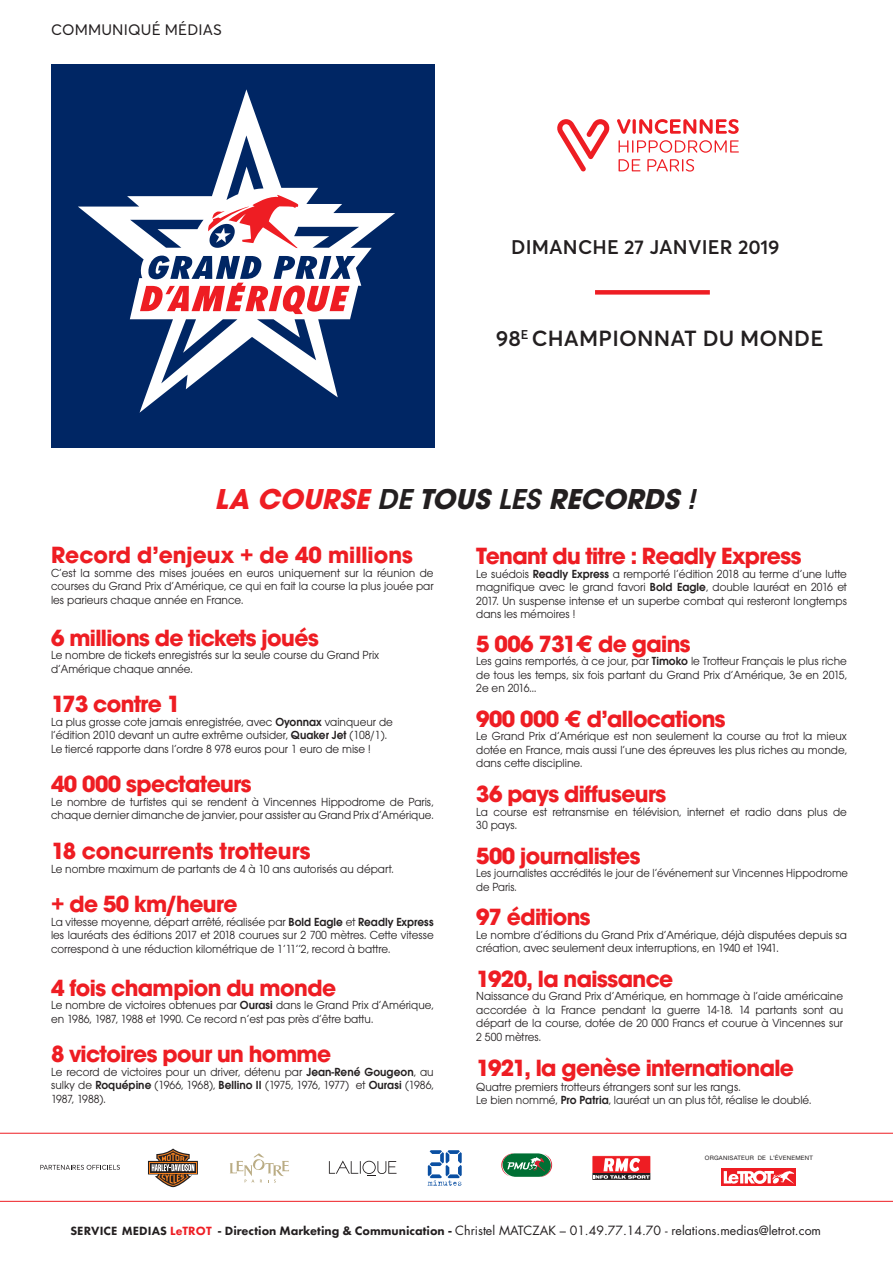
<style>
.page{position:relative;width:893px;height:1263px;background:#fff}
.page>*{position:absolute;margin:0;border:0;box-sizing:border-box;transform-origin:0 0}
.t1{font:italic 700 27px "ITC Avant Garde Std";color:#231f20}
.t2{font:700 24.3px "Avalon";letter-spacing:-.025em;color:#ee1d23}
.t3{font:700 24.3px "Avalon";color:#ee1d23}
.t4{font:600 21.6px "Averta Std";letter-spacing:.01em;color:#231f20}
.t5{font:600 19.5px "Averta Std";letter-spacing:.01em;color:#231f20}
.t6{font:15px "Averta Std";letter-spacing:.01em;color:#231f20}
.t7{font:12.3px "Futura Std";color:#231f20}
.t8{font:12.15px/13.5px "Avalon";color:#231f20;text-align:justify;scale:.94 1}
.t9{font:12.15px/13.5px "Avalon";color:#231f20;scale:.91 1}
.t10{font:6.15px "Helvetica Neue LT Std";letter-spacing:.04em;color:#231f20}
.s1{color:#ee1d23}
.s2{font-weight:600}
.s3{font-family:"Futura New";font-weight:800}
.s4{font-family:"Futura New";font-weight:800;color:#ee1d23}
.s5{font-family:"Futura New";font-weight:800;font-size:12.75px}
</style>
<div class="page">
<hr style="left:0;top:1201px;width:893px;height:1px;background:#ee1d23">
<svg style="left:40px;top:1165px;width:80px;height:5px"></svg>
<hr style="left:0;top:1133px;width:893px;height:1px;background:#ee1d23">
<div style="left:721px;top:1168px;width:75px;height:18px;background:#ee1d23"></div>
<svg style="left:724px;top:1171px;width:70px;height:13px"></svg>
<div style="left:51px;top:64px;width:384px;height:383px;background:#002664"></div>
<svg style="left:78px;top:89px;width:317px;height:324px"></svg>
<svg style="left:130px;top:135px;width:229px;height:114px"></svg>
<svg style="left:140px;top:256px;width:215px;height:127px"></svg>
<svg style="left:617px;top:119px;width:14px;height:15px"></svg>
<hr style="left:633px;top:119px;width:3px;height:15px;background:#ee1d23;border-radius:2px">
<svg style="left:639px;top:119px;width:100px;height:15px"></svg>
<svg style="left:618px;top:140px;width:121px;height:13px"></svg>
<svg style="left:618px;top:159px;width:22px;height:12px"></svg>
<svg style="left:647px;top:159px;width:47px;height:13px"></svg>
<svg style="left:557px;top:119px;width:53px;height:52px"></svg>
<div style="left:595px;top:290px;width:115px;height:5px;background:#ee1d23"></div>
<svg style="left:148px;top:1148px;width:50px;height:40px"></svg>
<svg style="left:230px;top:1153px;width:59px;height:29px"></svg>
<svg style="left:329px;top:1160px;width:67px;height:14px"></svg>
<svg style="left:428px;top:1150px;width:34px;height:36px"></svg>
<div style="left:592px;top:1156px;width:59px;height:18px;background:#ee1d23"></div>
<svg style="left:594px;top:1158px;width:55px;height:20px"></svg>
<div style="left:592px;top:1155px;width:59px;height:25px;border:1px solid #fff"></div>
<svg style="left:501px;top:1153px;width:51px;height:24px"></svg>
<p class="t6" style="left:51px;top:20px;width:172px">COMMUNIQUÉ MÉDIAS</p>
<p class="t5" style="left:511px;top:235px;width:270px">DIMANCHE 27 JANVIER 2019</p>
<p class="t4" style="left:496px;top:325px;width:329px">98<sup>E</sup> CHAMPIONNAT DU MONDE</p>
<p class="t1" style="left:215px;top:481px;width:490px"><span class="s1">LA COURSE</span> <span class="s2">DE</span> TOUS <span class="s2">LES</span> RECORDS <span class="s2">!</span></p>
<p class="t3" style="left:51px;top:540px;width:363px">Record d’enjeux + de 40 millions</p>
<p class="t8" style="left:51px;top:566px;width:409px">C’est la somme des mises jouées en euros uniquement sur la réunion de courses du Grand Prix d’Amérique, ce qui en fait la course la plus jouée par les parieurs chaque année en France.</p>
<p class="t2" style="left:51px;top:623px;width:269px">6 millions de tickets joués</p>
<p class="t8" style="left:51px;top:648px;width:351px">Le nombre de tickets enregistrés sur la seule course du Grand Prix d’Amérique chaque année.</p>
<p class="t2" style="left:51px;top:689px;width:131px">173 contre 1</p>
<p class="t8" style="left:51px;top:715px;width:365px">La plus grosse cote jamais enregistrée, avec <span class="s2">Oyonnax</span> vainqueur de l’édition 2010 devant un autre extrême outsider, <span class="s2">Quaker Jet</span> (108/1).</p>
<p class="t8" style="left:51px;top:742px;width:342px">Le tiercé rapporte dans l’ordre 8 978 euros pour 1 euro de mise !</p>
<p class="t2" style="left:51px;top:769px;width:202px">40 000 spectateurs</p>
<p class="t8" style="left:51px;top:795px;width:409px">Le nombre de turfistes qui se rendent à Vincennes Hippodrome de Paris, chaque dernier dimanche de janvier, pour assister au Grand Prix d’Amérique.</p>
<p class="t3" style="left:51px;top:836px;width:261px">18 concurrents trotteurs</p>
<p class="t8" style="left:51px;top:862px;width:366px">Le nombre maximum de partants de 4 à 10 ans autorisés au départ.</p>
<p class="t2" style="left:51px;top:889px;width:188px">+ de 50 km/heure</p>
<p class="t8" style="left:51px;top:915px;width:409px">La vitesse moyenne, départ arrêté, réalisée par <span class="s2">Bold Eagle</span> et <span class="s2">Readly Express </span>les lauréats des éditions 2017 et 2018 courues sur 2 700 mètres. Cette vitesse correspond à une réduction kilométrique de 1’11’’2, record à battre.</p>
<p class="t2" style="left:51px;top:973px;width:287px">4 fois champion du monde</p>
<p class="t8" style="left:51px;top:998px;width:409px">Le nombre de victoires obtenues par <span class="s2">Ourasi</span> dans le Grand Prix d’Amérique, en 1986, 1987, 1988 et 1990. Ce record n’est pas près d’être battu.</p>
<p class="t2" style="left:51px;top:1039px;width:282px">8 victoires pour un homme</p>
<p class="t8" style="left:51px;top:1065px;width:409px">Le record de victoires pour un driver, détenu par <span class="s2">Jean-René Gougeon</span>, au sulky de <span class="s2">Roquépine</span> (1966, 1968), <span class="s2">Bellino II</span> (1975, 1976, 1977) et <span class="s2">Ourasi</span> (1986, 1987, 1988).</p>
<p class="t2" style="left:476px;top:541px;width:327px">Tenant du titre : Readly Express</p>
<p class="t8" style="left:476px;top:567px;width:396px">Le suédois <span class="s2">Readly Express</span> a remporté l’édition 2018 au terme d’une lutte magnifique avec le grand favori <span class="s2">Bold Eagle</span>, double lauréat en 2016 et 2017. Un suspense intense et un superbe combat qui resteront longtemps dans les mémoires !</p>
<p class="t2" style="left:476px;top:629px;width:216px">5 006 731€ de gains</p>
<p class="t8" style="left:476px;top:654px;width:396px">Les gains remportés, à ce jour, par <span class="s2">Timoko</span> le Trotteur Français le plus riche de tous les temps, six fois partant du Grand Prix d’Amérique, 3e en 2015, 2e en 2016...</p>
<p class="t2" style="left:476px;top:704px;width:251px">900 000 € d’allocations</p>
<p class="t8" style="left:476px;top:730px;width:396px">Le Grand Prix d’Amérique est non seulement la course au trot la mieux dotée en France, mais aussi l’une des épreuves les plus riches au monde, dans cette discipline.</p>
<p class="t2" style="left:476px;top:779px;width:192px">36 pays diffuseurs</p>
<p class="t8" style="left:476px;top:805px;width:396px">La course est retransmise en télévision, internet et radio dans plus de<br>30 pays.</p>
<p class="t2" style="left:476px;top:841px;width:166px">500 journalistes</p>
<p class="t9" style="left:476px;top:866px;width:410px">Les journalistes accrédités le jour de l’événement sur Vincennes Hippodrome de Paris.</p>
<p class="t2" style="left:476px;top:902px;width:116px">97 éditions</p>
<p class="t8" style="left:476px;top:928px;width:396px">Le nombre d’éditions du Grand Prix d’Amérique, déjà disputées depuis sa création, avec seulement deux interruptions, en 1940 et 1941.</p>
<p class="t2" style="left:476px;top:964px;width:198px">1920, la naissance</p>
<p class="t8" style="left:476px;top:989px;width:392px">Naissance du Grand Prix d’Amérique, en hommage à l’aide américaine accordée à la France pendant la guerre 14-18. 14 partants sont au départ de la course, dotée de 20 000 Francs et courue à Vincennes sur 2 500 mètres.</p>
<p class="t2" style="left:476px;top:1052px;width:319px">1921, la genèse internationale</p>
<p class="t8" style="left:476px;top:1080px;width:283px">Quatre premiers trotteurs étrangers sont sur les rangs.</p>
<p class="t8" style="left:476px;top:1093px;width:358px">Le bien nommé, <span class="s2">Pro Patria</span>, lauréat un an plus tôt, réalise le doublé.</p>
<p class="t10" style="left:705px;top:1154px;width:110px">ORGANISATEUR DE L’ÉVENEMENT</p>
<p class="t7" style="left:70px;top:1222px;width:752px"><span class="s3">SERVICE MEDIAS</span> <span class="s4">LeTROT</span> <span class="s3">- D</span><span class="s5">irection Marketing &amp; Communication -</span> Christel MATCZAK – 01.49.77.14.70 - relations.medias@letrot.com</p>
</div>
